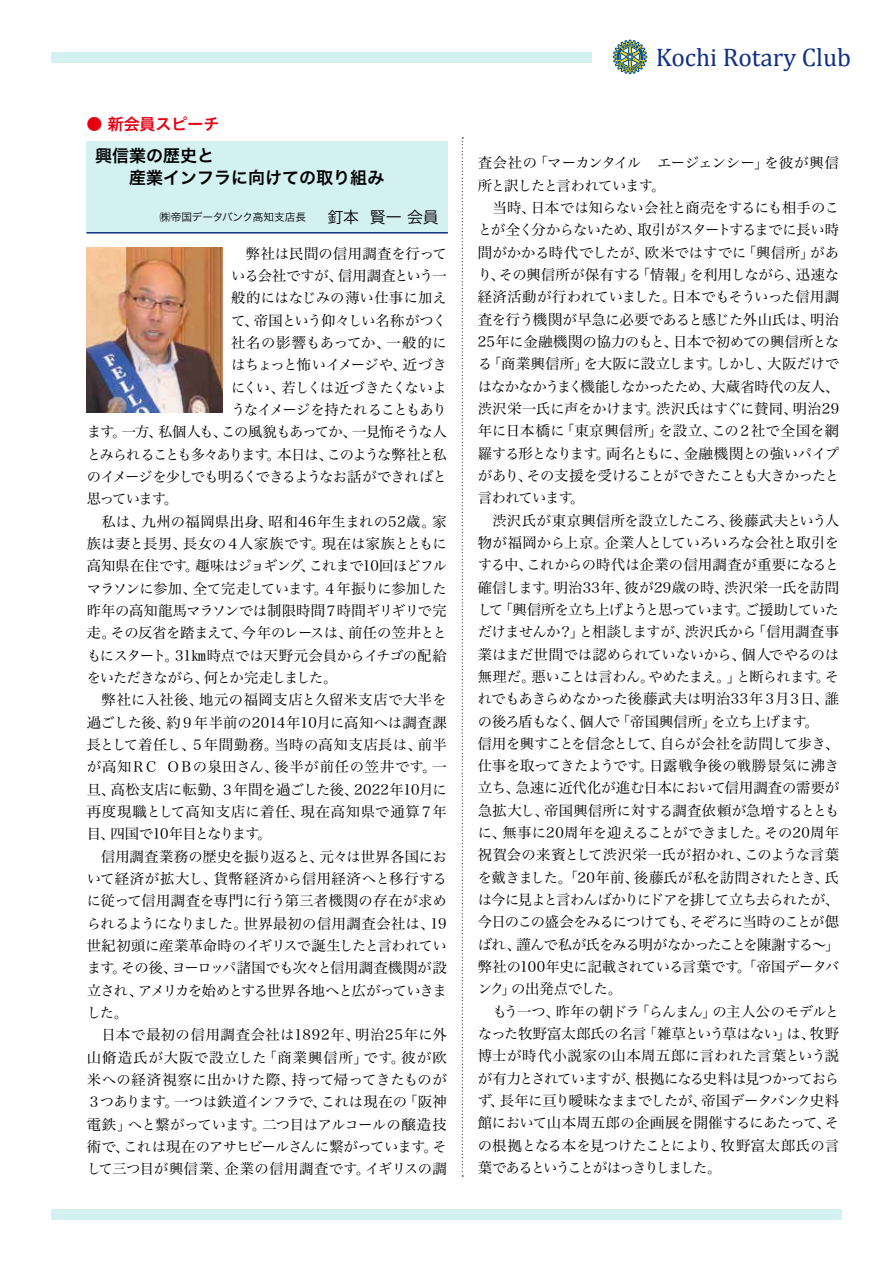
<style>
.page{position:relative;width:893px;height:1263px;background:#fff}
.page>*{position:absolute;margin:0;border:0;box-sizing:border-box;transform-origin:0 0}
.t1{font:25.5px "Cambria";color:#112f86}
.t2{font:16.95px/22.4px "Hira Kaku Pro W6";color:#000}
.t3{font:15.9px "Hira Kaku Pro W6";color:#e60012}
.t4{font:14.4px/22.4px "Hira Min Pro W3";letter-spacing:-.025em;color:#000}
.t5{font:14.4px "Hira Min Pro W3";letter-spacing:.03em;color:#000}
.t6{font:14.4px "Hira Min Pro W3";letter-spacing:.04em;color:#000}
.t7{font:14.4px "Hira Min Pro W3";letter-spacing:.015em;color:#000}
.t8{font:14.4px "Hira Min Pro W3";letter-spacing:.025em;color:#000}
.t9{font:14.4px "Hira Min Pro W3";letter-spacing:-.06em;color:#000}
.t10{font:14.4px "Hira Min Pro W3";letter-spacing:-.05em;color:#000}
.t11{font:14.4px "Hira Min Pro W3";color:#000}
.t12{font:14.4px "Hira Min Pro W3";letter-spacing:.005em;color:#000}
.t13{font:14.4px "Hira Min Pro W3";letter-spacing:-.065em;color:#000}
.t14{font:14.4px "Hira Min Pro W3";letter-spacing:-.105em;color:#000}
.t15{font:14.4px "Hira Min Pro W3";letter-spacing:-.045em;color:#000}
.t16{font:14.4px "Hira Min Pro W3";letter-spacing:-.055em;color:#000}
.t17{font:14.4px "Hira Min Pro W3";letter-spacing:-.075em;color:#000}
.t18{font:14.4px "Hira Min Pro W3";letter-spacing:.02em;color:#000}
.t19{font:14.4px "Hira Min Pro W3";letter-spacing:.045em;color:#000}
.t20{font:14.4px "Hira Min Pro W3";letter-spacing:.065em;color:#000}
.t21{font:14.4px "Hira Min Pro W3";letter-spacing:-.08em;color:#000}
.t22{font:10.65px "Hira Kaku Pro W3";letter-spacing:-.01em;color:#000}
.s1{font-size:15.9px}
</style>
<div class="page">
<div style="left:51px;top:1209px;width:791px;height:10px;background:#d4f1f2"></div>
<div style="left:51px;top:52px;width:540px;height:11px;background:#d4f1f2"></div>
<svg style="left:613px;top:39px;width:35px;height:36px"></svg>
<div style="left:86px;top:142px;width:362px;height:91px;background:#d4f1f2"></div>
<hr style="left:86px;top:232px;width:362px;height:2px;background:#112f86">
<svg style="left:462px;top:137px;width:1px;height:1039px"></svg>
<img style="left:86px;top:247px;width:137px;height:166px">
<p class="t3" style="left:86px;top:110px;width:134px">● 新会員スピーチ</p>
<p class="t2" style="left:95px;top:144px;width:291px">興信業の歴史と<br>　　産業インフラに向けての取り組み</p>
<p class="t22" style="left:160px;top:207px;width:280px">㈱帝国データバンク高知支店長　　<span class="s1">釘本 賢一 会員</span></p>
<p class="t12" style="left:231px;top:241px;width:217px">　弊社は民間の信用調査を行って</p>
<p class="t4" style="left:231px;top:263px;width:217px">いる会社ですが、信用調査という一</p>
<p class="t11" style="left:231px;top:285px;width:217px">般的にはなじみの薄い仕事に加え</p>
<p class="t10" style="left:231px;top:308px;width:217px">て、帝国という仰々しい名称がつく</p>
<p class="t5" style="left:231px;top:330px;width:217px">社名の影響もあってか、一般的に</p>
<p class="t4" style="left:231px;top:352px;width:217px">はちょっと怖いイメージや、近づき</p>
<p class="t9" style="left:231px;top:375px;width:217px">にくい、若しくは近づきたくないよ</p>
<p class="t13" style="left:231px;top:397px;width:217px">うなイメージを持たれることもあり</p>
<p class="t9" style="left:87px;top:419px;width:361px">ます。一方、私個人も、この風貌もあってか、一見怖そうな人</p>
<p class="t14" style="left:87px;top:442px;width:361px">とみられることも多々あります。本日は、このような弊社と私</p>
<p class="t16" style="left:87px;top:464px;width:361px">のイメージを少しでも明るくできるようなお話ができればと</p>
<p class="t4" style="left:87px;top:486px;width:93px">思っています。</p>
<p class="t5" style="left:87px;top:509px;width:361px">　私は、九州の福岡県出身、昭和46年生まれの52歳。家</p>
<p class="t12" style="left:87px;top:531px;width:362px">族は妻と長男、長女の４人家族です。現在は家族とともに</p>
<p class="t15" style="left:87px;top:553px;width:361px">高知県在住です。趣味はジョギング、これまで10回ほどフル</p>
<p class="t10" style="left:87px;top:576px;width:361px">マラソンに参加、全て完走しています。４年振りに参加した</p>
<p class="t4" style="left:87px;top:598px;width:361px">昨年の高知龍馬マラソンでは制限時間７時間ギリギリで完</p>
<p class="t4" style="left:87px;top:620px;width:361px">走。その反省を踏まえて、今年のレースは、前任の笠井とと</p>
<p class="t4" style="left:87px;top:643px;width:362px">もにスタート。31㎞時点では天野元会員からイチゴの配給</p>
<p class="t21" style="left:87px;top:665px;width:252px">をいただきながら、何とか完走しました。</p>
<p class="t8" style="left:87px;top:687px;width:361px">　弊社に入社後、地元の福岡支店と久留米支店で大半を</p>
<p class="t4" style="left:87px;top:710px;width:361px">過ごした後、約９年半前の2014年10月に高知へは調査課</p>
<p class="t18" style="left:87px;top:732px;width:361px">長として着任し、５年間勤務。当時の高知支店長は、前半</p>
<p class="t6" style="left:87px;top:754px;width:362px">が高知ＲＣ ＯＢの泉田さん、後半が前任の笠井です。一</p>
<p class="t4" style="left:87px;top:777px;width:361px">旦、高松支店に転勤、３年間を過ごした後、2022年10月に</p>
<p class="t19" style="left:87px;top:799px;width:362px">再度現職として高知支店に着任、現在高知県で通算７年</p>
<p class="t13" style="left:87px;top:821px;width:186px">目、四国で10年目となります。</p>
<p class="t4" style="left:87px;top:844px;width:362px">　信用調査業務の歴史を振り返ると、元々は世界各国にお</p>
<p class="t5" style="left:87px;top:866px;width:361px">いて経済が拡大し、貨幣経済から信用経済へと移行する</p>
<p class="t7" style="left:87px;top:888px;width:362px">に従って信用調査を専門に行う第三者機関の存在が求め</p>
<p class="t11" style="left:87px;top:911px;width:362px">られるようになりました。世界最初の信用調査会社は、19</p>
<p class="t4" style="left:87px;top:933px;width:361px">世紀初頭に産業革命時のイギリスで誕生したと言われてい</p>
<p class="t4" style="left:87px;top:955px;width:362px">ます。その後、ヨーロッパ諸国でも次々と信用調査機関が設</p>
<p class="t17" style="left:87px;top:978px;width:361px">立され、アメリカを始めとする世界各地へと広がっていきま</p>
<p class="t4" style="left:87px;top:1000px;width:43px">した。</p>
<p class="t6" style="left:87px;top:1022px;width:361px">　日本で最初の信用調査会社は1892年、明治25年に外</p>
<p class="t20" style="left:87px;top:1045px;width:362px">山脩造氏が大阪で設立した「商業興信所」です。彼が欧</p>
<p class="t8" style="left:87px;top:1067px;width:361px">米への経済視察に出かけた際、持って帰ってきたものが</p>
<p class="t4" style="left:87px;top:1089px;width:361px">３つあります。一つは鉄道インフラで、これは現在の「阪神</p>
<p class="t4" style="left:87px;top:1111px;width:361px">電鉄」へと繋がっています。二つ目はアルコールの醸造技</p>
<p class="t4" style="left:87px;top:1134px;width:361px">術で、これは現在のアサヒビールさんに繋がっています。そ</p>
<p class="t7" style="left:87px;top:1156px;width:361px">して三つ目が興信業、企業の信用調査です。イギリスの調</p>
<h1 class="t1" style="left:656px;top:42px;width:197px">Kochi Rotary Club</h1>
<p class="t4" style="left:478px;top:150px;width:363px">査会社の「マーカンタイル　エージェンシー」を彼が興信所と訳したと言われています。<br>　当時、日本では知らない会社と商売をするにも相手のことが全く分からないため、取引がスタートするまでに長い時間がかかる時代でしたが、欧米ではすでに「興信所」があり、その興信所が保有する「情報」を利用しながら、迅速な経済活動が行われていました。日本でもそういった信用調査を行う機関が早急に必要であると感じた外山氏は、明治<br>25年に金融機関の協力のもと、日本で初めての興信所となる「商業興信所」を大阪に設立します。しかし、大阪だけではなかなかうまく機能しなかったため、大蔵省時代の友人、渋沢栄一氏に声をかけます。渋沢氏はすぐに賛同、明治29年に日本橋に「東京興信所」を設立、この２社で全国を網羅する形となります。両名ともに、金融機関との強いパイプがあり、その支援を受けることができたことも大きかったと言われています。<br>　渋沢氏が東京興信所を設立したころ、後藤武夫という人物が福岡から上京。企業人としていろいろな会社と取引をする中、これからの時代は企業の信用調査が重要になると確信します。明治33年、彼が29歳の時、渋沢栄一氏を訪問して「興信所を立ち上げようと思っています。ご援助していただけませんか？」と相談しますが、渋沢氏から「信用調査事業はまだ世間では認められていないから、個人でやるのは無理だ。悪いことは言わん。やめたまえ。」と断られます。それでもあきらめなかった後藤武夫は明治33年３月３日、誰の後ろ盾もなく、個人で「帝国興信所」を立ち上げます。<br>信用を興すことを信念として、自らが会社を訪問して歩き、仕事を取ってきたようです。日露戦争後の戦勝景気に沸き立ち、急速に近代化が進む日本において信用調査の需要が急拡大し、帝国興信所に対する調査依頼が急増するとともに、無事に20周年を迎えることができました。その20周年祝賀会の来賓として渋沢栄一氏が招かれ、このような言葉を戴きました。「20年前、後藤氏が私を訪問されたとき、氏は今に見よと言わんばかりにドアを排して立ち去られたが、今日のこの盛会をみるにつけても、そぞろに当時のことが偲ばれ、謹んで私が氏をみる明がなかったことを陳謝する～」弊社の100年史に記載されている言葉です。「帝国データバンク」の出発点でした。<br>　もう一つ、昨年の朝ドラ「らんまん」の主人公のモデルとなった牧野富太郎氏の名言「雑草という草はない」は、牧野博士が時代小説家の山本周五郎に言われた言葉という説が有力とされていますが、根拠になる史料は見つかっておらず、長年に亘り曖昧なままでしたが、帝国データバンク史料館において山本周五郎の企画展を開催するにあたって、その根拠となる本を見つけたことにより、牧野富太郎氏の言葉であるということがはっきりしました。</p>
</div>
